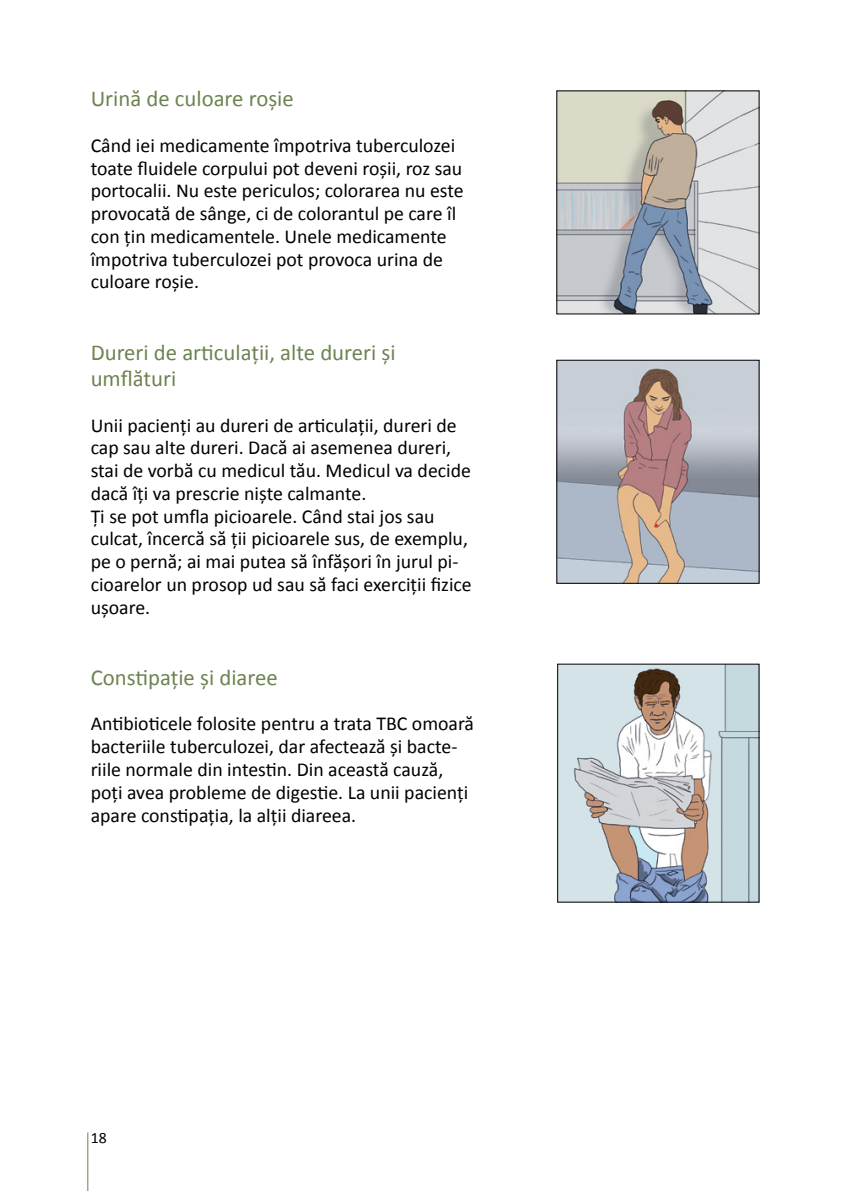
<style>
.page{position:relative;width:844px;height:1191px;background:#fff}
.page>*{position:absolute;margin:0;border:0;box-sizing:border-box;transform-origin:0 0}
.t1{font:22.75px/26.2px "Calibri";color:#6d8351}
.t2{font:19.78px/22.8px "Calibri";color:#000}
.t3{font:15.75px "Calibri";color:#000}
</style>
<div class="page">
<hr style="left:87px;top:1132px;width:1px;height:59px;background:#6d8351">
<img style="left:558px;top:92px;width:199px;height:220px">
<img style="left:558px;top:362px;width:199px;height:220px">
<div style="left:556px;top:360px;width:203px;height:224px;border:1px solid #000"></div>
<img style="left:559px;top:665px;width:198px;height:235px">
<p class="t1" style="left:91px;top:86px;width:204px">Urină de culoare roșie</p>
<p class="t2" style="left:91px;top:134px;width:374px">Când iei medicamente împotriva tuberculozei toate fluidele corpului pot deveni roșii, roz sau portocalii. Nu este periculos; colorarea nu este provocată de sânge, ci de colorantul pe care îl con țin medicamentele. Unele medicamente împotriva tuberculozei pot provoca urina de culoare roșie.</p>
<p class="t1" style="left:91px;top:339px;width:306px">Dureri de articulații, alte dureri și umflături</p>
<p class="t2" style="left:91px;top:414px;width:382px">Unii pacienți au dureri de articulații, dureri de cap sau alte dureri. Dacă ai asemenea dureri, stai de vorbă cu medicul tău. Medicul va decide dacă îți va prescrie niște calmante.<br>Ți se pot umfla picioarele. Când stai jos sau culcat, încercă să ții picioarele sus, de exemplu, pe o pernă; ai mai putea să înfășori în jurul pi&shy;cioarelor un prosop ud sau să faci exerciții fizice ușoare.</p>
<p class="t1" style="left:91px;top:664px;width:188px">Constipație și diaree</p>
<p class="t2" style="left:91px;top:712px;width:385px">Antibioticele folosite pentru a trata TBC omoară bacteriile tuberculozei, dar afectează și bacte&shy;riile normale din intestin. Din această cauză, poți avea probleme de digestie. La unii pacienți apare constipația, la alții diareea.</p>
<p class="t3" style="left:91px;top:1128px;width:17px">18</p>
</div>
